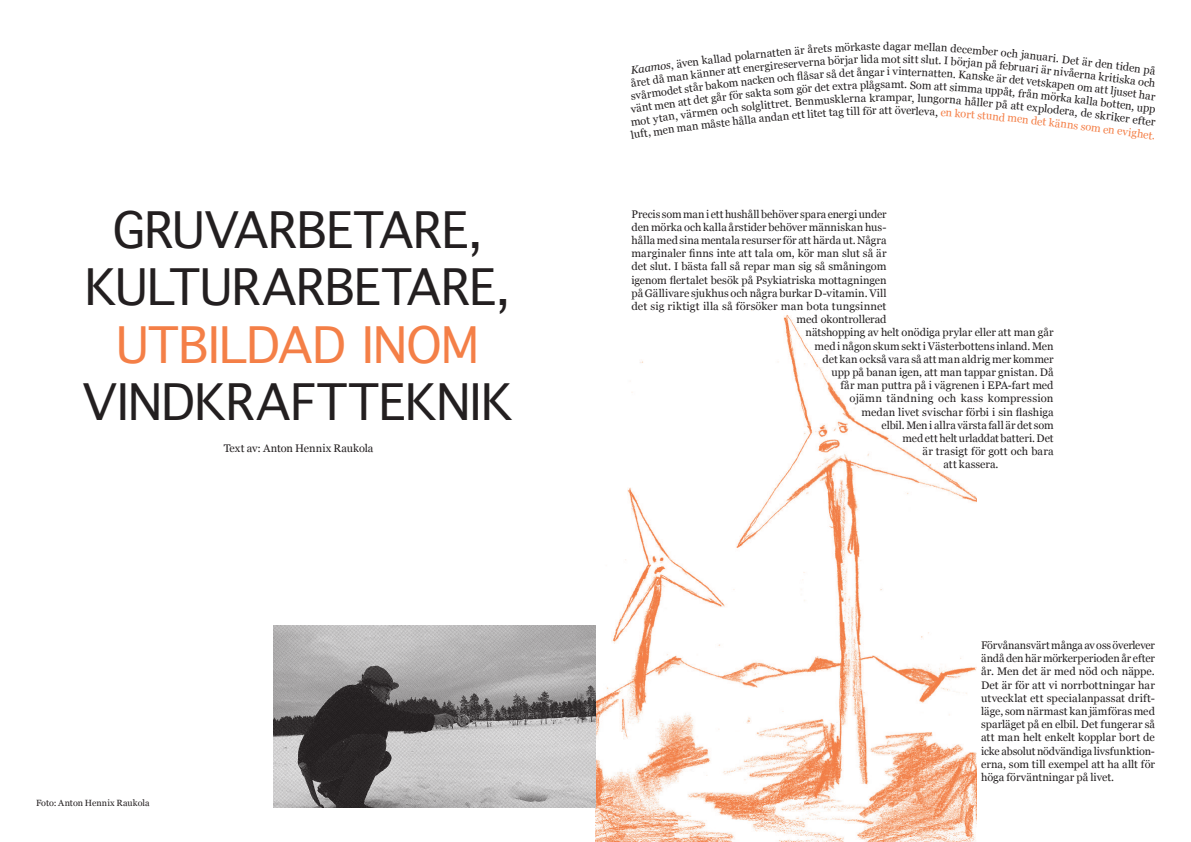
<style>
.page{position:relative;width:1191px;height:842px;background:#fff}
.page>*{position:absolute;margin:0;border:0;box-sizing:border-box;transform-origin:0 0}
.t1{font:48px/57.6px "Geneva";letter-spacing:-.01em;color:#231f20;text-align:center}
.t2{font:48px "Geneva";letter-spacing:-.01em;color:#f47f47}
.t3{font:11px/13.2px "Georgia";color:#231f20;text-align:justify}
.t4{font:11px "Georgia";color:#f47f47}
.t5{font:11px "Georgia";letter-spacing:.025em;color:#231f20}
.t6{font:italic 11px "Georgia";color:#231f20}
.t7{font:9px "Georgia";color:#231f20}
.s1{font-style:normal}
</style>
<div class="page">
<img style="left:595px;top:310px;width:381px;height:532px">
<img style="left:273px;top:626px;width:322px;height:181px">
<h1 class="t1" style="left:85px;top:202px;width:427px">GRUVARBETARE,<br>KULTURARBETARE,</h1>
<h1 class="t2" style="left:116px;top:318px;width:364px">UTBILDAD INOM</h1>
<h1 class="t1" style="left:83px;top:375px;width:432px">VINDKRAFTTEKNIK</h1>
<p class="t3" style="left:224px;top:441px;width:151px">Text av: Anton Hennix Raukola</p>
<p class="t7" style="left:36px;top:796px;width:115px">Foto: Anton Hennix Raukola</p>
<p class="t6" style="left:643px;top:61px;width:45px;rotate:-8deg">amos<span class="s1">, äv</span></p>
<p class="t3" style="left:686px;top:55px;width:46px;rotate:-7deg">en kallad</p>
<p class="t3" style="left:734px;top:50px;width:39px;rotate:-6deg">polarna</p>
<p class="t3" style="left:771px;top:46px;width:34px;rotate:-5deg">tten är</p>
<p class="t3" style="left:807px;top:43px;width:26px;rotate:-4deg">årets</p>
<p class="t3" style="left:883px;top:39px;width:14px">da</p>
<p class="t3" style="left:924px;top:40px;width:19px;rotate:3deg">ella</p>
<p class="t3" style="left:941px;top:40px;width:28px;rotate:4deg">n dec</p>
<p class="t3" style="left:968px;top:42px;width:32px;rotate:5deg">ember</p>
<p class="t3" style="left:1001px;top:45px;width:57px;rotate:6deg">och januari</p>
<p class="t3" style="left:1057px;top:51px;width:75px;rotate:7deg">. Det är den tid</p>
<p class="t3" style="left:1130px;top:60px;width:28px;rotate:8deg">en på</p>
<p class="t3" style="left:645px;top:74px;width:44px;rotate:-8deg">t då man</p>
<p class="t3" style="left:690px;top:68px;width:44px;rotate:-7deg">känner a</p>
<p class="t3" style="left:732px;top:63px;width:42px;rotate:-6deg">tt energi</p>
<p class="t3" style="left:773px;top:58px;width:37px;rotate:-5deg">reserve</p>
<p class="t3" style="left:808px;top:55px;width:27px;rotate:-4deg">rna b</p>
<p class="t3" style="left:834px;top:54px;width:21px;rotate:-3deg">örja</p>
<p class="t3" style="left:853px;top:53px;width:21px;rotate:-2deg">r lid</p>
<p class="t3" style="left:881px;top:52px;width:17px">mo</p>
<p class="t3" style="left:921px;top:52px;width:19px;rotate:3deg">slut</p>
<p class="t3" style="left:939px;top:53px;width:30px;rotate:4deg">.Ibör</p>
<p class="t3" style="left:968px;top:55px;width:37px;rotate:5deg">jan på f</p>
<p class="t3" style="left:1003px;top:58px;width:59px;rotate:6deg">ebruari är n</p>
<p class="t3" style="left:1061px;top:64px;width:72px;rotate:7deg">ivåerna kritisk</p>
<p class="t3" style="left:1131px;top:73px;width:27px;rotate:8deg">a och</p>
<p class="t3" style="left:646px;top:87px;width:44px;rotate:-8deg">rmodet s</p>
<p class="t3" style="left:688px;top:81px;width:51px;rotate:-7deg">tår bakom</p>
<p class="t3" style="left:740px;top:75px;width:36px;rotate:-6deg">nacken</p>
<p class="t3" style="left:776px;top:71px;width:33px;rotate:-5deg">ochf å</p>
<p class="t3" style="left:808px;top:68px;width:24px;rotate:-4deg">sar s</p>
<p class="t3" style="left:830px;top:67px;width:25px;rotate:-3deg">å det</p>
<p class="t3" style="left:887px;top:65px;width:13px">iv</p>
<p class="t3" style="left:922px;top:65px;width:21px;rotate:3deg">natt</p>
<p class="t3" style="left:942px;top:66px;width:26px;rotate:4deg">en. K</p>
<p class="t3" style="left:967px;top:68px;width:37px;rotate:5deg">anske ä</p>
<p class="t3" style="left:1003px;top:71px;width:57px;rotate:6deg">r det vetska</p>
<p class="t3" style="left:641px;top:101px;width:51px;rotate:-8deg">nt men att</p>
<p class="t3" style="left:692px;top:93px;width:41px;rotate:-7deg">det går f</p>
<p class="t3" style="left:732px;top:89px;width:40px;rotate:-6deg">ör sakta</p>
<p class="t3" style="left:773px;top:84px;width:35px;rotate:-5deg">som gö</p>
<p class="t3" style="left:807px;top:81px;width:24px;rotate:-4deg">r det</p>
<p class="t3" style="left:832px;top:80px;width:21px;rotate:-3deg">extr</p>
<p class="t3" style="left:851px;top:78px;width:24px;rotate:-2deg">a plå</p>
<p class="t3" style="left:885px;top:77px;width:17px">am</p>
<p class="t3" style="left:940px;top:79px;width:29px;rotate:4deg">tt sim</p>
<p class="t3" style="left:968px;top:81px;width:38px;rotate:5deg">ma upp</p>
<p class="t3" style="left:1004px;top:84px;width:55px;rotate:6deg">åt, från mö</p>
<p class="t3" style="left:1057px;top:90px;width:78px;rotate:7deg">rka kalla botten</p>
<p class="t3" style="left:1058px;top:77px;width:72px;rotate:7deg">pen om att ljus</p>
<p class="t3" style="left:1128px;top:86px;width:30px;rotate:8deg">et har</p>
<p class="t3" style="left:645px;top:113px;width:47px;rotate:-8deg">t ytan, vä</p>
<p class="t3" style="left:691px;top:106px;width:42px;rotate:-7deg">rmen oc</p>
<p class="t3" style="left:731px;top:102px;width:45px;rotate:-6deg">h solglitt</p>
<p class="t3" style="left:774px;top:97px;width:34px;rotate:-5deg">ret. Be</p>
<p class="t3" style="left:829px;top:93px;width:25px;rotate:-3deg">skler</p>
<p class="t3" style="left:886px;top:90px;width:11px">m</p>
<p class="t3" style="left:939px;top:92px;width:24px;rotate:4deg">orna</p>
<p class="t3" style="left:965px;top:94px;width:39px;rotate:5deg">håller p</p>
<p class="t3" style="left:1003px;top:97px;width:59px;rotate:6deg">å att explod</p>
<p class="t3" style="left:1132px;top:99px;width:25px;rotate:8deg">, upp</p>
<p class="t3" style="left:691px;top:119px;width:40px;rotate:-7deg">n måste</p>
<p class="t3" style="left:731px;top:114px;width:40px;rotate:-6deg">hålla an</p>
<p class="t3" style="left:770px;top:110px;width:36px;rotate:-5deg">dan ett</p>
<p class="t3" style="left:807px;top:107px;width:27px;rotate:-4deg">litet t</p>
<p class="t3" style="left:832px;top:105px;width:22px;rotate:-3deg">ag ti</p>
<p class="t3" style="left:853px;top:104px;width:20px;rotate:-2deg">ll fö</p>
<p class="t3" style="left:884px;top:103px;width:9px">tt</p>
<p class="t3" style="left:919px;top:104px;width:21px;rotate:3deg">eva,</p>
<p class="t4" style="left:961px;top:105px;width:40px;rotate:5deg">ort stun</p>
<p class="t4" style="left:999px;top:109px;width:49px;rotate:6deg">d men det</p>
<p class="t4" style="left:1049px;top:114px;width:68px;rotate:7deg">känns som en</p>
<p class="t4" style="left:1118px;top:123px;width:40px;rotate:8deg">evighet.</p>
<p class="t3" style="left:1060px;top:103px;width:72px;rotate:7deg">era, de skriker</p>
<p class="t3" style="left:1133px;top:112px;width:24px;rotate:8deg">efter</p>
<p class="t3" style="left:643px;top:126px;width:50px;rotate:-8deg">t, men ma</p>
<p class="t3" style="left:631px;top:207px;width:256px">Precis som man i ett hushåll behöver spara energi under</p>
<p class="t3" style="left:631px;top:220px;width:256px">den mörka och kalla årstider behöver människan hus-</p>
<p class="t3" style="left:631px;top:233px;width:256px">hålla med sina mentala resurser för att härda ut. Några</p>
<p class="t3" style="left:631px;top:246px;width:257px">marginaler finns inte att tala om, kör man slut så är</p>
<p class="t3" style="left:631px;top:260px;width:256px">det slut. I bästa fall så repar man sig så småningom</p>
<p class="t3" style="left:631px;top:273px;width:257px">igenom flertalet besök på Psykiatriska mottagningen</p>
<p class="t3" style="left:631px;top:286px;width:257px">på Gällivare sjukhus och några burkar D-vitamin. Vill</p>
<p class="t3" style="left:631px;top:299px;width:256px">det sig riktigt illa så försöker man bota tungsinnet</p>
<p class="t3" style="left:796px;top:312px;width:92px">med okontrollerad</p>
<p class="t3" style="left:805px;top:326px;width:250px">nätshopping av helt onödiga prylar eller att man går</p>
<p class="t3" style="left:814px;top:339px;width:240px">med i någon skum sekt i Västerbottens inland. Men</p>
<p class="t3" style="left:822px;top:352px;width:232px">det kan också vara så att man aldrig mer kommer</p>
<p class="t3" style="left:831px;top:365px;width:223px">upp på banan igen, att man tappar gnistan. Då</p>
<p class="t3" style="left:840px;top:378px;width:214px">får man puttra på i vägrenen i EPA-fart med</p>
<p class="t5" style="left:849px;top:391px;width:205px">ojämn tändning och kass kompression</p>
<p class="t3" style="left:861px;top:405px;width:194px">medan livet svischar förbi i sin flashiga</p>
<p class="t3" style="left:881px;top:418px;width:174px">elbil. Men i allra värsta fall är det som</p>
<p class="t3" style="left:902px;top:431px;width:152px">med ett helt urladdat batteri. Det</p>
<p class="t3" style="left:922px;top:444px;width:133px">är trasigt för gott och bara</p>
<p class="t3" style="left:943px;top:458px;width:56px">att kassera.</p>
<p class="t3" style="left:981px;top:638px;width:175px">Förvånansvärt många av oss överlever ändå den här mörkerperioden år efter år. Men det är med nöd och näppe.<br>Det är för att vi norrbottningar har utvecklat ett specialanpassat drift&shy;läge, som närmast kan jämföras med sparläget på en elbil. Det fungerar så att man helt enkelt kopplar bort de icke absolut nödvändiga livsfunktion&shy;erna, som till exempel att ha allt för höga förväntningar på livet.</p>
</div>
